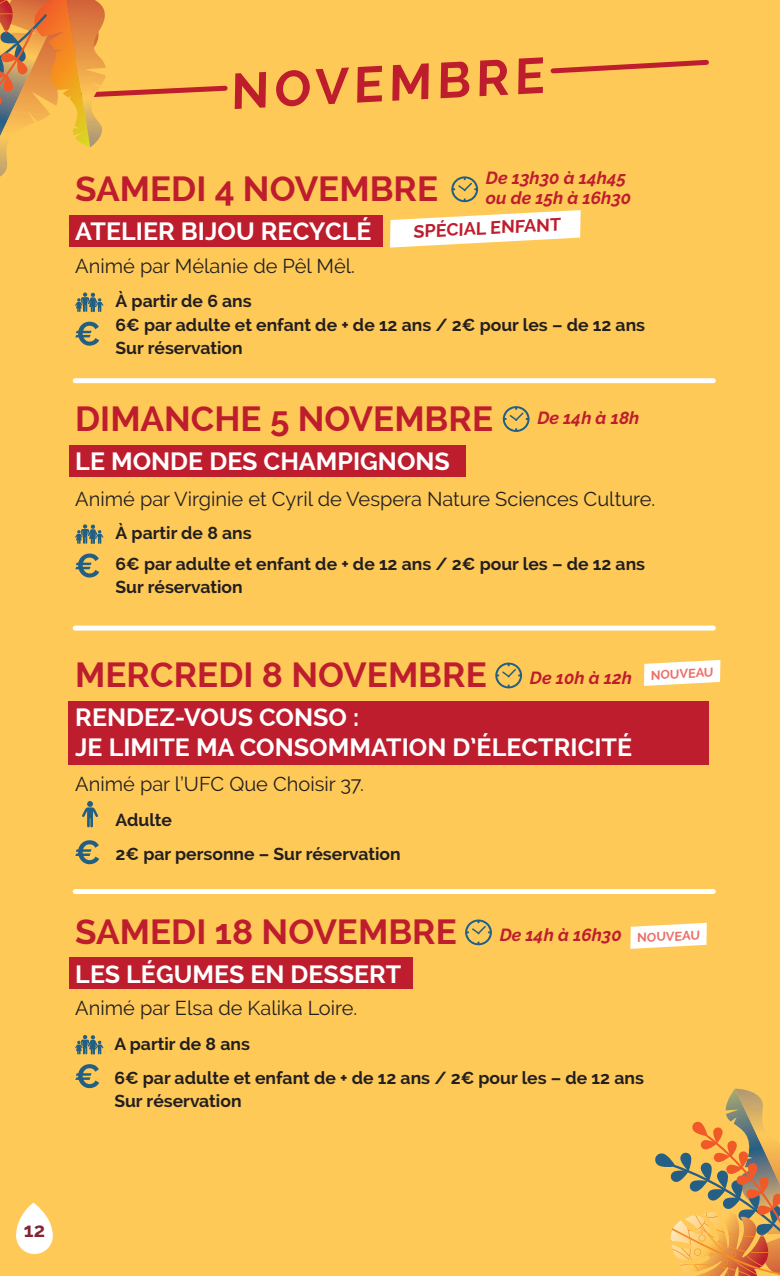
<style>
.page{position:relative;width:780px;height:1276px;background:#fec957}
.page>*{position:absolute;margin:0;border:0;box-sizing:border-box;transform-origin:0 0}
.t1{font:700 50px "Raleway";color:#be1d2d}
.t2{font:700 35px "Raleway";color:#be1d2d}
.t3{font:700 25px/30px "Raleway";color:#fff}
.t4{font:20px "Raleway";color:#231f20}
.t5{font:700 20px "Raleway";color:#842334}
.t6{font:700 18px "Raleway";color:#be1d2d}
.t7{font:700 17.5px/34.5px "Raleway";color:#231f20}
.t8{font:italic 700 17.5px/20px "Raleway";color:#be1d2d}
.t9{font:700 12.75px "Raleway";color:#ed6f66}
</style>
<div class="page">
<div style="left:75px;top:378px;width:638px;height:5px;background:#fff"></div>
<div style="left:75px;top:625px;width:638px;height:5px;background:#fff"></div>
<div style="left:75px;top:889px;width:638px;height:5px;background:#fff"></div>
<div style="left:69px;top:957px;width:343px;height:31px;background:#be1d2d"></div>
<svg style="left:75px;top:1064px;width:24px;height:24px"></svg>
<svg style="left:75px;top:1035px;width:28px;height:19px"></svg>
<svg style="left:465px;top:919px;width:27px;height:26px"></svg>
<div style="left:69px;top:444px;width:396px;height:32px;background:#be1d2d"></div>
<svg style="left:75px;top:553px;width:24px;height:24px"></svg>
<svg style="left:75px;top:524px;width:28px;height:20px"></svg>
<svg style="left:502px;top:406px;width:27px;height:26px"></svg>
<svg style="left:16px;top:1202px;width:37px;height:52px"></svg>
<svg style="left:550px;top:59px;width:159px;height:15px"></svg>
<div style="left:69px;top:215px;width:313px;height:31px;background:#be1d2d"></div>
<svg style="left:75px;top:322px;width:24px;height:24px"></svg>
<svg style="left:75px;top:292px;width:28px;height:20px"></svg>
<svg style="left:451px;top:176px;width:27px;height:26px"></svg>
<div style="left:69px;top:701px;width:640px;height:64px;background:#be1d2d"></div>
<svg style="left:75px;top:840px;width:24px;height:24px"></svg>
<svg style="left:495px;top:662px;width:27px;height:26px"></svg>
<svg style="left:644px;top:660px;width:76px;height:26px;background:#fef6e5"></svg>
<svg style="left:630px;top:922px;width:76px;height:27px"></svg>
<svg style="left:655px;top:1088px;width:125px;height:188px"></svg>
<svg style="left:0;top:0;width:228px;height:177px"></svg>
<svg style="left:390px;top:210px;width:190px;height:37px"></svg>
<svg style="left:82px;top:801px;width:16px;height:26px"></svg>
<h1 class="t1" style="left:228px;top:63px;width:315px;rotate:-3deg">NOVEMBRE</h1>
<p class="t8" style="left:486px;top:168px;width:147px">De 13h30 à 14h45 ou de 15h à 16h30</p>
<h2 class="t2" style="left:75px;top:169px;width:364px">SAMEDI 4 NOVEMBRE</h2>
<h3 class="t3" style="left:75px;top:216px;width:298px">ATELIER BIJOU RECYCLÉ</h3>
<p class="t6" style="left:412px;top:221px;width:149px;rotate:-3deg">SPÉCIAL ENFANT</p>
<p class="t4" style="left:75px;top:254px;width:281px">Animé par Mélanie de Pêl Mêl.</p>
<p class="t7" style="left:116px;top:289px;width:531px;line-height:23.2px">À partir de 6 ans<br>6€ par adulte et enfant de + de 12 ans / 2€ pour les – de 12 ans<br>Sur réservation</p>
<h2 class="t2" style="left:75px;top:399px;width:419px">DIMANCHE 5 NOVEMBRE</h2>
<h3 class="t3" style="left:75px;top:446px;width:376px">LE MONDE DES CHAMPIGNONS</h3>
<p class="t8" style="left:537px;top:407px;width:104px">De 14h à 18h</p>
<p class="t4" style="left:75px;top:487px;width:581px">Animé par Virginie et Cyril de Vespera Nature Sciences Culture.</p>
<p class="t7" style="left:116px;top:517px;width:531px;line-height:31px">À partir de 8 ans<br>6€ par adulte et enfant de + de 12 ans / 2€ pour les – de 12 ans</p>
<p class="t7" style="left:116px;top:569px;width:129px">Sur réservation</p>
<h2 class="t2" style="left:75px;top:655px;width:413px">MERCREDI 8 NOVEMBRE</h2>
<h3 class="t3" style="left:75px;top:702px;width:558px">RENDEZ-VOUS CONSO :<br>JE LIMITE MA CONSOMMATION D’ÉLECTRICITÉ</h3>
<p class="t8" style="left:530px;top:667px;width:104px">De 10h à 12h</p>
<p class="t4" style="left:75px;top:772px;width:290px">Animé par l’UFC Que Choisir 37.</p>
<p class="t7" style="left:116px;top:802px;width:286px">Adulte<br>2€ par personne – Sur réservation</p>
<p class="t9" style="left:650px;top:668px;width:64px;rotate:-3deg">NOUVEAU</p>
<h2 class="t2" style="left:75px;top:911px;width:383px">SAMEDI 18 NOVEMBRE</h2>
<h3 class="t3" style="left:75px;top:959px;width:327px">LES LÉGUMES EN DESSERT</h3>
<p class="t8" style="left:499px;top:924px;width:124px">De 14h à 16h30</p>
<p class="t9" style="left:636px;top:930px;width:64px;rotate:-3deg">NOUVEAU</p>
<p class="t4" style="left:75px;top:996px;width:283px">Animé par Elsa de Kalika Loire.</p>
<p class="t7" style="left:114px;top:1026px;width:531px">A partir de 8 ans<br>6€ par adulte et enfant de + de 12 ans / 2€ pour les – de 12 ans</p>
<p class="t7" style="left:114px;top:1083px;width:129px">Sur réservation</p>
<p class="t5" style="left:24px;top:1218px;width:23px">12</p>
</div>
